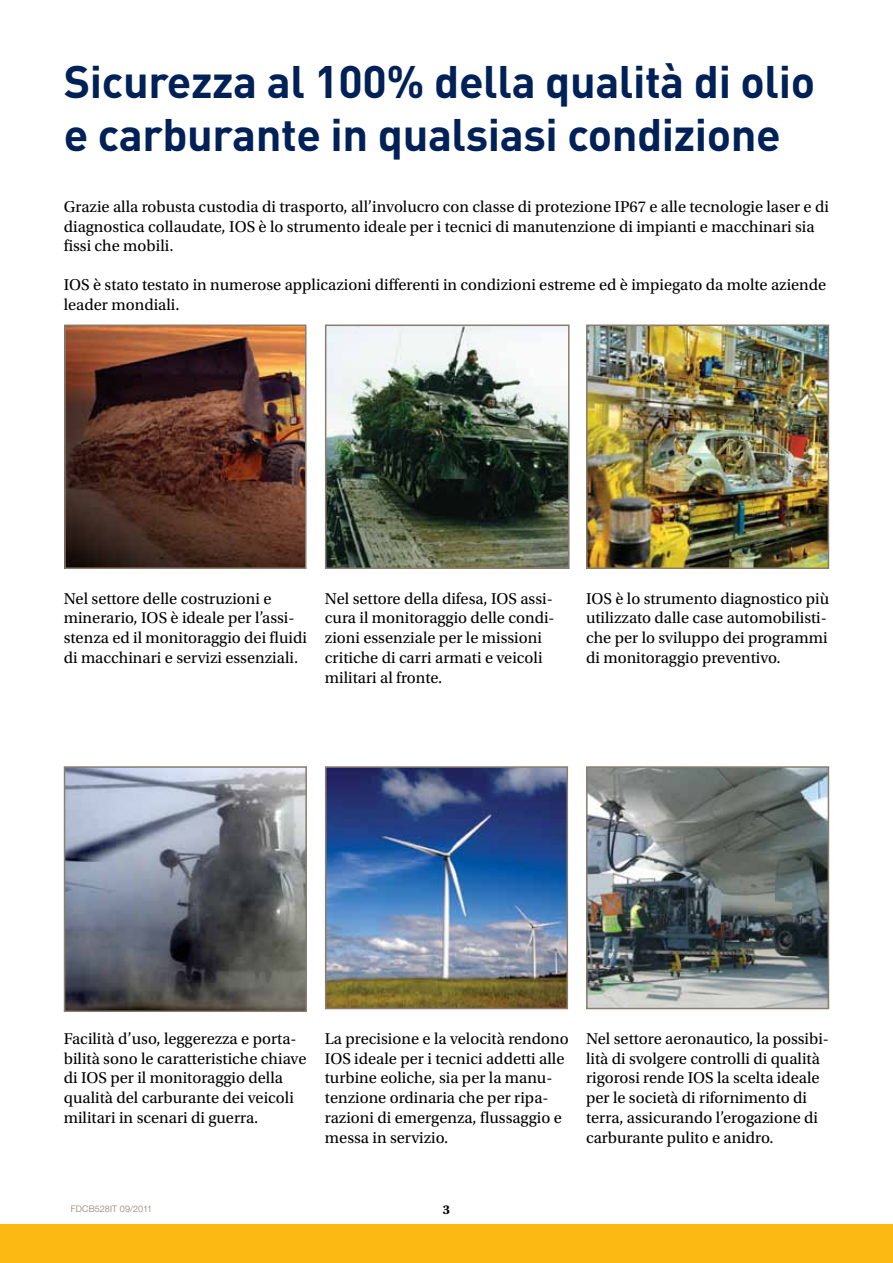
<style>
.page{position:relative;width:893px;height:1263px;background:#fff}
.page>*{position:absolute;margin:0;border:0;box-sizing:border-box;transform-origin:0 0}
.t1{font:700 45px/52.5px "DINOT";letter-spacing:-.01em;color:#002157}
.t2{font:16.5px/19.8px "Utopia Std";color:#000}
.t3{font:700 13.5px "Utopia Std";color:#000}
.t4{font:300 9px "Helvetica Neue LT Std";letter-spacing:.02em;color:#887d6e}
</style>
<div class="page">
<div style="left:0;top:1224px;width:893px;height:39px;background:#fdb913"></div>
<img style="left:67px;top:327px;width:236px;height:239px">
<div style="left:64px;top:324px;width:242px;height:245px;border:2px solid #887d6e"></div>
<img style="left:589px;top:327px;width:237px;height:239px">
<div style="left:586px;top:324px;width:243px;height:245px;border:2px solid #887d6e"></div>
<img style="left:328px;top:769px;width:237px;height:237px">
<div style="left:325px;top:766px;width:243px;height:243px;border:2px solid #887d6e"></div>
<img style="left:328px;top:327px;width:239px;height:239px">
<div style="left:325px;top:324px;width:245px;height:245px;border:2px solid #887d6e"></div>
<img style="left:67px;top:769px;width:237px;height:240px">
<div style="left:64px;top:766px;width:243px;height:246px;border:2px solid #887d6e"></div>
<img style="left:589px;top:769px;width:237px;height:237px">
<div style="left:586px;top:766px;width:243px;height:243px;border:2px solid #887d6e"></div>
<h1 class="t1" style="left:64px;top:54px;width:753px">Sicurezza al 100% della qualità di olio e carburante in qualsiasi condizione</h1>
<p class="t2" style="left:64px;top:197px;width:767px">Grazie alla robusta custodia di trasporto, all’involucro con classe di protezione IP67 e alle tecnologie laser e di diagnostica collaudate, IOS è lo strumento ideale per i tecnici di manutenzione di impianti e macchinari sia fissi che mobili.</p>
<p class="t2" style="left:64px;top:275px;width:764px">IOS è stato testato in numerose applicazioni differenti in condizioni estreme ed è impiegato da molte aziende leader mondiali.</p>
<p class="t2" style="left:64px;top:589px;width:245px">Nel settore delle costruzioni e minerario, IOS è ideale per l’assi&shy;stenza ed il monitoraggio dei fluidi di macchinari e servizi essenziali.</p>
<p class="t2" style="left:586px;top:589px;width:245px">IOS è lo strumento diagnostico più utilizzato dalle case automobilisti&shy;che per lo sviluppo dei programmi di monitoraggio preventivo.</p>
<p class="t2" style="left:325px;top:589px;width:231px">Nel settore della difesa, IOS assi&shy;cura il monitoraggio delle condi&shy;zioni essenziale per le missioni critiche di carri armati e veicoli militari al fronte.</p>
<p class="t2" style="left:64px;top:1029px;width:244px">Facilità d’uso, leggerezza e porta&shy;bilità sono le caratteristiche chiave di IOS per il monitoraggio della qualità del carburante dei veicoli militari in scenari di guerra.</p>
<p class="t2" style="left:325px;top:1029px;width:245px">La precisione e la velocità rendono<br>IOS ideale per i tecnici addetti alle turbine eoliche, sia per la manu&shy;tenzione ordinaria che per ripa&shy;razioni di emergenza, flussaggio e messa in servizio.</p>
<p class="t2" style="left:586px;top:1029px;width:244px">Nel settore aeronautico, la possibi&shy;lità di svolgere controlli di qualità rigorosi rende IOS la scelta ideale per le società di rifornimento di terra, assicurando l’erogazione di carburante pulito e anidro.</p>
<p class="t4" style="left:71px;top:1203px;width:83px">FDCB528IT 09/2011</p>
<p class="t3" style="left:443px;top:1202px;width:9px">3</p>
</div>
